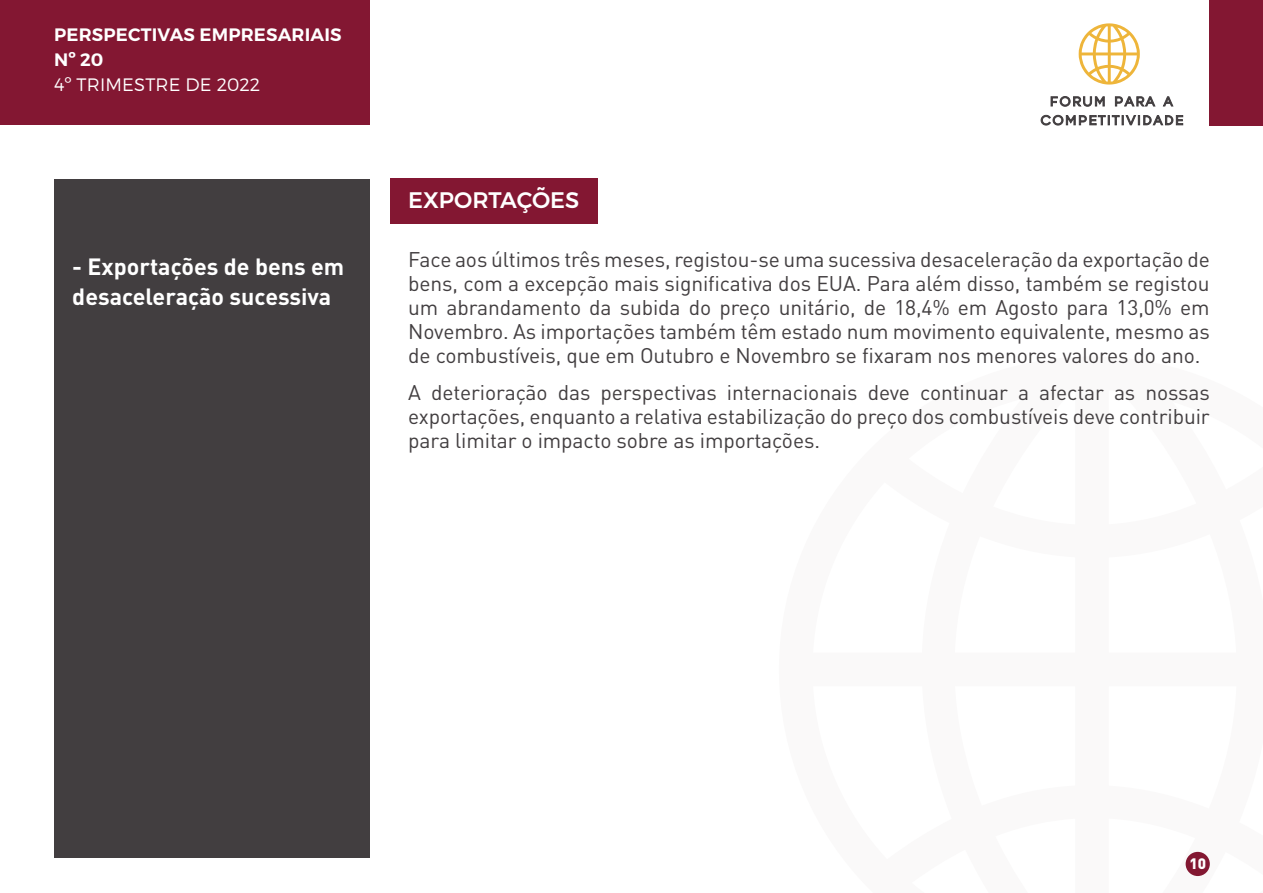
<style>
.page{position:relative;width:1263px;height:893px;background:#fff}
.page>*{position:absolute;margin:0;border:0;box-sizing:border-box;transform-origin:0 0}
.t1{font:700 23.25px/30px "DIN Pro";color:#fff}
.t2{font:500 22.5px "Montserrat";color:#fff}
.t3{font:21px/24px "DIN Pro";letter-spacing:-.005em;color:#423e40;text-align:justify}
.t4{font:600 18px/25.2px "Montserrat";letter-spacing:.01em;color:#fff}
.t5{font:300 18px "Montserrat";letter-spacing:.01em;color:#fff}
.t6{font:900 15px "DIN Pro";color:#fff}
</style>
<div class="page">
<div style="left:54px;top:179px;width:316px;height:678px;background:#423e40"></div>
<div style="left:0;top:0;width:370px;height:125px;background:#831732"></div>
<div style="left:1210px;top:0;width:53px;height:125px;background:#831732"></div>
<svg style="left:1079px;top:23px;width:61px;height:62px"></svg>
<svg style="left:1050px;top:96px;width:55px;height:11px"></svg>
<svg style="left:1115px;top:96px;width:41px;height:11px"></svg>
<svg style="left:1162px;top:96px;width:12px;height:11px"></svg>
<svg style="left:1040px;top:114px;width:143px;height:12px"></svg>
<div style="left:1185px;top:852px;width:25px;height:24px;background:#831832;border-radius:50%"></div>
<div style="left:390px;top:179px;width:207px;height:45px;background:#831732"></div>
<p class="t4" style="left:54px;top:22px;width:289px">PERSPECTIVAS EMPRESARIAIS<br>Nº 20</p>
<p class="t5" style="left:54px;top:74px;width:208px">4º TRIMESTRE DE 2022</p>
<p class="t1" style="left:72px;top:251px;width:273px">- Exportações de bens em desaceleração sucessiva</p>
<p class="t2" style="left:408px;top:186px;width:172px">EXPORTAÇÕES</p>
<p class="t3" style="left:408px;top:247px;width:803px">Face aos últimos três meses, registou-se uma sucessiva desaceleração da exportação de bens, com a excepção mais significativa dos EUA. Para além disso, também se registou um abrandamento da subida do preço unitário, de 18,4% em Agosto para 13,0% em Novembro. As importações também têm estado num movimento equivalente, mesmo as de combustíveis, que em Outubro e Novembro se fixaram nos menores valores do ano.</p>
<p class="t3" style="left:408px;top:380px;width:803px">A deterioração das perspectivas internacionais deve continuar a afectar as nossas exportações, enquanto a relativa estabilização do preço dos combustíveis deve contribuir para limitar o impacto sobre as importações.</p>
<p class="t6" style="left:1189px;top:853px;width:18px">10</p>
</div>
